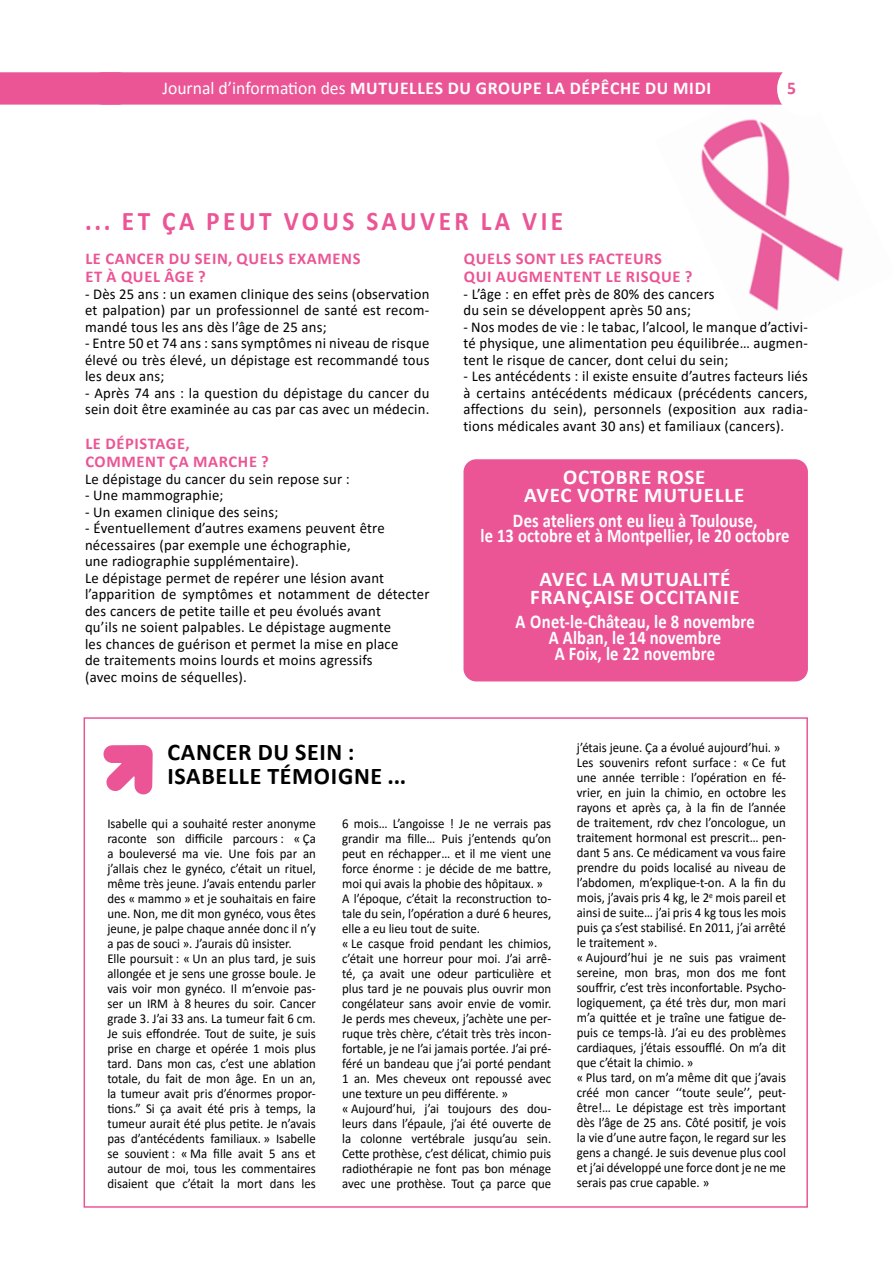
<style>
.page{position:relative;width:893px;height:1263px;background:#fff}
.page>*{position:absolute;margin:0;border:0;box-sizing:border-box;transform-origin:0 0}
.t1{font:700 27px "Calibri";letter-spacing:.14em;color:#eb5596;scale:.94 1}
.t2{font:700 24px/24px "Calibri";letter-spacing:.03em;color:#000}
.t3{font:700 21px/18px "Calibri";letter-spacing:.04em;color:#fff;text-align:center}
.t4{font:700 19.5px/15.8px "Calibri";letter-spacing:.01em;color:#fff;text-align:center;scale:.85 1}
.t5{font:700 18px "Calibri";letter-spacing:.04em;color:#fff}
.t6{font:700 18px "Calibri";color:#eb5596}
.t7{font:700 16.5px/18px "Calibri";letter-spacing:.04em;color:#eb5596}
.t8{font:15px/16.5px "Calibri";letter-spacing:.015em;color:#000;text-align:justify}
.t9{font:13.5px/15px "Calibri";color:#000;scale:.95 1}
.s1{font-weight:400}
</style>
<div class="page">
<img style="left:701px;top:119px;width:143px;height:192px">
<div style="left:84px;top:717px;width:724px;height:491px;border:2px solid #eb5596"></div>
<div style="left:0;top:72px;width:783px;height:33px;background:#eb5596"></div>
<div style="left:463px;top:459px;width:345px;height:222px;background:#eb5596;border-radius:13px"></div>
<svg style="left:103px;top:745px;width:50px;height:50px"></svg>
<h3 class="t5" style="left:162px;top:75px;width:550px"><span class="s1">Journal d’information des</span> MUTUELLES DU GROUPE LA DÉPÊCHE DU MIDI</h3>
<h3 class="t6" style="left:787px;top:75px;width:10px">5</h3>
<h1 class="t1" style="left:85px;top:201px;width:510px">... ET ÇA PEUT VOUS SAUVER LA VIE</h1>
<p class="t7" style="left:85px;top:249px;width:277px">LE CANCER DU SEIN, QUELS EXAMENS<br>ET À QUEL ÂGE ?</p>
<p class="t8" style="left:85px;top:285px;width:346px">- Dès 25 ans : un examen clinique des seins (observation et palpation) par un professionnel de santé est recom&shy;mandé tous les ans dès l’âge de 25 ans;</p>
<p class="t8" style="left:85px;top:335px;width:346px">- Entre 50 et 74 ans : sans symptômes ni niveau de risque élevé ou très élevé, un dépistage est recommandé tous les deux ans;</p>
<p class="t8" style="left:85px;top:384px;width:346px">- Après 74 ans : la question du dépistage du cancer du sein doit être examinée au cas par cas avec un médecin.</p>
<p class="t7" style="left:85px;top:434px;width:185px">LE DÉPISTAGE,<br>COMMENT ÇA MARCHE ?</p>
<p class="t8" style="left:85px;top:470px;width:266px">Le dépistage du cancer du sein repose sur :</p>
<p class="t8" style="left:85px;top:487px;width:140px">- Une mammographie;</p>
<p class="t8" style="left:85px;top:503px;width:195px">- Un examen clinique des seins;</p>
<p class="t8" style="left:85px;top:520px;width:346px;text-align:left">- Éventuellement d’autres examens peuvent être nécessaires (par exemple une échographie,<br>une radiographie supplémentaire).<br>Le dépistage permet de repérer une lésion avant l’apparition de symptômes et notamment de détecter des cancers de petite taille et peu évolués avant<br>qu’ils ne soient palpables. Le dépistage augmente<br>les chances de guérison et permet la mise en place<br>de traitements moins lourds et moins agressifs<br>(avec moins de séquelles).</p>
<p class="t7" style="left:464px;top:249px;width:230px">QUELS SONT LES FACTEURS<br>QUI AUGMENTENT LE RISQUE ?</p>
<p class="t8" style="left:463px;top:285px;width:253px">- L’âge : en effet près de 80% des cancers du sein se développent après 50 ans;</p>
<p class="t8" style="left:463px;top:318px;width:346px">- Nos modes de vie : le tabac, l’alcool, le manque d’activi&shy;té physique, une alimentation peu équilibrée… augmen&shy;tent le risque de cancer, dont celui du sein;</p>
<p class="t8" style="left:463px;top:368px;width:346px">- Les antécédents : il existe ensuite d’autres facteurs liés à certains antécédents médicaux (précédents cancers, affections du sein), personnels (exposition aux radia&shy;tions médicales avant 30 ans) et familiaux (cancers).</p>
<h3 class="t3" style="left:524px;top:467px;width:222px">OCTOBRE ROSE<br>AVEC VOTRE MUTUELLE</h3>
<h3 class="t4" style="left:480px;top:511px;width:365px">Des ateliers ont eu lieu à Toulouse,<br>le 13 octobre et à Montpellier, le 20 octobre</h3>
<h3 class="t3" style="left:530px;top:569px;width:211px">AVEC LA MUTUALITÉ<br>FRANÇAISE OCCITANIE</h3>
<h3 class="t4" style="left:515px;top:613px;width:283px">A Onet-le-Château, le 8 novembre<br>A Alban, le 14 novembre<br>A Foix, le 22 novembre</h3>
<h2 class="t2" style="left:167px;top:739px;width:240px">CANCER DU SEIN :<br>ISABELLE TÉMOIGNE ...</h2>
<p class="t9" style="left:107px;top:815px;width:221px">Isabelle qui a souhaité rester anonyme raconte son difficile parcours : « Ça a bouleversé ma vie. Une fois par an j’allais chez le gynéco, c’était un rituel, même très jeune. J’avais entendu parler des « mammo » et je souhaitais en faire une. Non, me dit mon gynéco, vous êtes jeune, je palpe chaque année donc il n’y a pas de souci ». J’aurais dû insister.<br>Elle poursuit : « Un an plus tard, je suis allongée et je sens une grosse boule. Je vais voir mon gynéco. Il m’envoie pas&shy;ser un IRM à 8 heures du soir. Cancer grade 3. J’ai 33 ans. La tumeur fait 6 cm.<br>Je suis effondrée. Tout de suite, je suis prise en charge et opérée 1 mois plus tard. Dans mon cas, c’est une ablation totale, du fait de mon âge. En un an, la tumeur avait pris d’énormes propor&shy;tions.” Si ça avait été pris à temps, la tumeur aurait été plus petite. Je n’avais pas d’antécédents familiaux. » Isabelle se souvient : « Ma fille avait 5 ans et autour de moi, tous les commentaires disaient que c’était la mort dans les</p>
<p class="t9" style="left:342px;top:815px;width:222px">6 mois… L’angoisse ! Je ne verrais pas grandir ma fille… Puis j’entends qu’on peut en réchapper… et il me vient une force énorme : je décide de me battre, moi qui avais la phobie des hôpitaux. » A l’époque, c’était la reconstruction to&shy;tale du sein, l’opération a duré 6 heures, elle a eu lieu tout de suite.<br>« Le casque froid pendant les chimios, c’était une horreur pour moi. J’ai arrê&shy;té, ça avait une odeur particulière et plus tard je ne pouvais plus ouvrir mon congélateur sans avoir envie de vomir.<br>Je perds mes cheveux, j’achète une per&shy;ruque très chère, c’était très très incon&shy;fortable, je ne l’ai jamais portée. J’ai pré&shy;féré un bandeau que j’ai porté pendant 1 an. Mes cheveux ont repoussé avec une texture un peu différente. »<br>« Aujourd’hui, j’ai toujours des dou&shy;leurs dans l’épaule, j’ai été ouverte de la colonne vertébrale jusqu’au sein.<br>Cette prothèse, c’est délicat, chimio puis radiothérapie ne font pas bon ménage avec une prothèse. Tout ça parce que</p>
<p class="t9" style="left:577px;top:740px;width:222px">j’étais jeune. Ça a évolué aujourd’hui. » Les souvenirs refont surface : « Ce fut une année terrible : l’opération en fé&shy;vrier, en juin la chimio, en octobre les rayons et après ça, à la fin de l’année de traitement, rdv chez l’oncologue, un traitement hormonal est prescrit… pen&shy;dant 5 ans. Ce médicament va vous faire prendre du poids localisé au niveau de l’abdomen, m’explique-t-on. A la fin du mois, j’avais pris 4 kg, le 2<sup>e</sup> mois pareil et ainsi de suite… j’ai pris 4 kg tous les mois puis ça s’est stabilisé. En 2011, j’ai arrêté le traitement ».<br>« Aujourd’hui je ne suis pas vraiment sereine, mon bras, mon dos me font souffrir, c’est très inconfortable. Psycho&shy;logiquement, ça été très dur, mon mari m’a quittée et je traîne une fatigue de&shy;puis ce temps-là. J’ai eu des problèmes cardiaques, j’étais essoufflé. On m’a dit que c’était la chimio. »<br>« Plus tard, on m’a même dit que j’avais créé mon cancer ‘‘toute seule’’, peut&shy;être!… Le dépistage est très important dès l’âge de 25 ans. Côté positif, je vois la vie d’une autre façon, le regard sur les gens a changé. Je suis devenue plus cool et j’ai développé une force dont je ne me serais pas crue capable. »</p>
</div>
